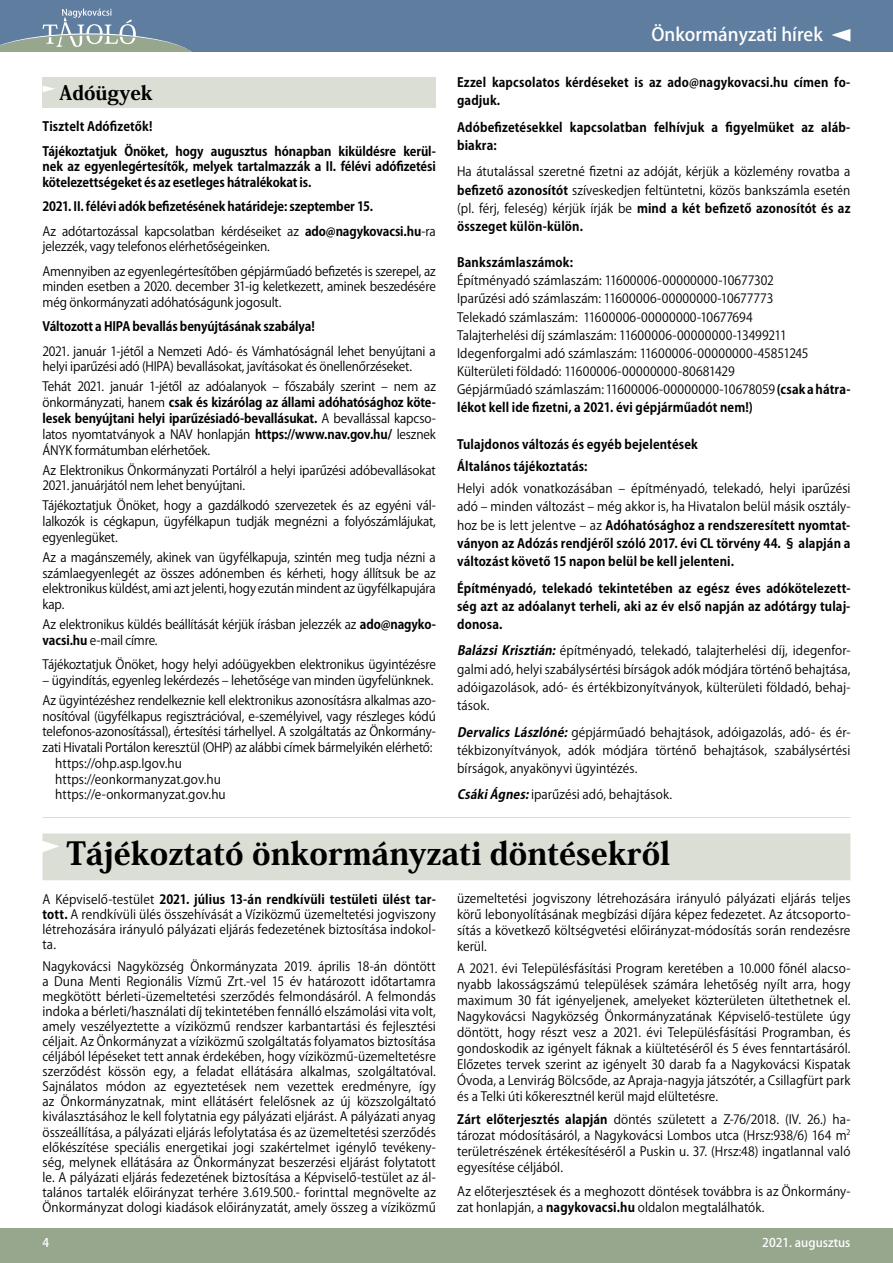
<style>
.page{position:relative;width:893px;height:1263px;background:#fff}
.page>*{position:absolute;margin:0;border:0;box-sizing:border-box;transform-origin:0 0}
.t1{font:800 31.5px "Koz Min Pr 6 N";color:#000}
.t2{font:800 19.5px "Koz Min Pr 6 N";color:#000}
.t3{font:500 18px "Koz Go Pr 6 N";color:#fff}
.t4{font:12.75px/15.1px "Koz Go Pr 6 N";letter-spacing:-.005em;color:#000;text-align:justify;scale:.95 1}
.t5{font:700 12.75px/18.1px "Koz Go Pr 6 N";color:#000;scale:.95 1}
.t6{font:500 12px "Koz Go Pr 6 N";color:#fff}
.s1{font-weight:400}
.s2{font-weight:700}
.s3{font-weight:700;font-style:italic}
</style>
<div class="page">
<div style="left:0;top:0;width:893px;height:51px;background:#5f7d9f"></div>
<svg style="left:831px;top:29px;width:19px;height:13px"></svg>
<svg style="left:0;top:9px;width:191px;height:42px"></svg>
<div style="left:0;top:1229px;width:893px;height:34px;background:#96a78e"></div>
<div style="left:43px;top:833px;width:807px;height:47px;background:#dbded5"></div>
<div style="left:43px;top:77px;width:393px;height:30px;background:#dbded5"></div>
<svg style="left:43px;top:86px;width:12px;height:6px"></svg>
<hr style="left:43px;top:817px;width:807px;height:1px;background:#96a78e">
<h2 class="t2" style="left:60px;top:82px;width:95px">Adóügyek</h2>
<p class="t5" style="left:43px;top:115px;width:416px;line-height:24.3px">Tisztelt Adófizetők!<br>Tájékoztatjuk Önöket, hogy augusztus hónapban kiküldésre kerül-</p>
<p class="t5" style="left:43px;top:159px;width:416px;line-height:15.8px">nek az egyenlegértesítők, melyek tartalmazzák a II. félévi adófizetési kötelezettségeket és az esetleges hátralékokat is.</p>
<p class="t5" style="left:43px;top:195px;width:416px;line-height:24.3px">2021. II. félévi adók befizetésének határideje: szeptember 15.<br><span class="s1">Az adótartozással kapcsolatban kérdéseiket az</span> ado@nagykovacsi.hu<span class="s1">-ra</span></p>
<p class="t4" style="left:43px;top:235px;width:416px;line-height:24.3px">jelezzék, vagy telefonos elérhetőségeinken.<br>Amennyiben az egyenlegértesítőben gépjárműadó befizetés is szerepel, az</p>
<p class="t4" style="left:43px;top:279px;width:416px;line-height:15.8px">minden esetben a 2020. december 31-ig keletkezett, aminek beszedésére még önkormányzati adóhatóságunk jogosult.</p>
<p class="t5" style="left:43px;top:318px;width:288px">Változott a HIPA bevallás benyújtásának szabálya!</p>
<p class="t4" style="left:43px;top:343px;width:416px;line-height:15.8px">2021. január 1-jétől a Nemzeti Adó- és Vámhatóságnál lehet benyújtani a helyi iparűzési adó (HIPA) bevallásokat, javításokat és önellenőrzéseket.</p>
<p class="t4" style="left:43px;top:379px;width:416px;line-height:15.8px">Tehát 2021. január 1-jétől az adóalanyok – főszabály szerint – nem az önkormányzati, hanem <span class="s2">csak és kizárólag az állami adóhatósághoz köte&shy;lesek benyújtani helyi iparűzésiadó-bevallásukat.</span> A bevallással kapcso&shy;latos nyomtatványok a NAV honlapján <span class="s2">https://www.nav.gov.hu/</span> lesznek ÁNYK formátumban elérhetőek.</p>
<p class="t4" style="left:43px;top:462px;width:416px;line-height:15.8px">Az Elektronikus Önkormányzati Portálról a helyi iparűzési adóbevallásokat<br>2021. januárjától nem lehet benyújtani.</p>
<p class="t4" style="left:43px;top:498px;width:416px;line-height:15.8px">Tájékoztatjuk Önöket, hogy a gazdálkodó szervezetek és az egyéni vál&shy;lalkozók is cégkapun, ügyfélkapun tudják megnézni a folyószámlájukat, egyenlegüket.</p>
<p class="t4" style="left:43px;top:549px;width:416px;line-height:15.8px">Az a magánszemély, akinek van ügyfélkapuja, szintén meg tudja nézni a számlaegyenlegét az összes adónemben és kérheti, hogy állítsuk be az elektronikus küldést, ami azt jelenti, hogy ezután mindent az ügyfélkapujára kap.</p>
<p class="t4" style="left:43px;top:617px;width:416px;line-height:15.8px">Az elektronikus küldés beállítását kérjük írásban jelezzék az <span class="s2">ado@nagyko&shy;vacsi.hu</span> e-mail címre.</p>
<p class="t4" style="left:43px;top:657px;width:416px">Tájékoztatjuk Önöket, hogy helyi adóügyekben elektronikus ügyintézésre</p>
<p class="t4" style="left:43px;top:670px;width:416px;line-height:20px">– ügyindítás, egyenleg lekérdezés – lehetősége van minden ügyfelünknek.<br>Az ügyintézéshez rendelkeznie kell elektronikus azonosításra alkalmas azo-</p>
<p class="t4" style="left:43px;top:709px;width:416px">nosítóval (ügyfélkapus regisztrációval, e-személyivel, vagy részleges kódú</p>
<p class="t4" style="left:43px;top:724px;width:416px">telefonos-azonosítással), értesítési tárhellyel. A szolgáltatás az Önkormány-</p>
<p class="t4" style="left:43px;top:740px;width:412px">zati Hivatali Portálon keresztül (OHP) az alábbi címek bármelyikén elérhető:</p>
<p class="t4" style="left:55px;top:756px;width:135px">https://ohp.asp.Igov.hu</p>
<p class="t4" style="left:55px;top:772px;width:176px">https://eonkormanyzat.gov.hu</p>
<p class="t4" style="left:55px;top:787px;width:181px">https://e-onkormanyzat.gov.hu</p>
<h3 class="t3" style="left:651px;top:25px;width:173px">Önkormányzati hírek</h3>
<p class="t5" style="left:457px;top:73px;width:416px">Ezzel kapcsolatos kérdéseket is az ado@nagykovacsi.hu címen fo&shy;gadjuk.</p>
<p class="t5" style="left:457px;top:118px;width:415px">Adóbefizetésekkel kapcsolatban felhívjuk a figyelmüket az aláb&shy;biakra:</p>
<p class="t4" style="left:457px;top:163px;width:416px;line-height:18.1px">Ha átutalással szeretné fizetni az adóját, kérjük a közlemény rovatba a <span class="s2">befizető azonosítót</span> szíveskedjen feltüntetni, közös bankszámla esetén (pl. férj, feleség) kérjük írják be <span class="s2">mind a két befizető azonosítót és az összeget külön-külön.</span></p>
<p class="t5" style="left:457px;top:254px;width:124px">Bankszámlaszámok:</p>
<p class="t4" style="left:457px;top:272px;width:416px;line-height:18.1px;text-align:left">Építményadó számlaszám: 11600006-00000000-10677302<br>Iparűzési adó számlaszám: 11600006-00000000-10677773<br>Telekadó számlaszám: 11600006-00000000-10677694<br>Talajterhelési díj számlaszám: 11600006-00000000-13499211<br>Idegenforgalmi adó számlaszám: 11600006-00000000-45851245<br>Külterületi földadó: 11600006-00000000-80681429<br>Gépjárműadó számlaszám: 11600006-00000000-10678059 <span class="s2">(csak a hátra&shy;lékot kell ide fizetni, a 2021. évi gépjárműadót nem!)</span></p>
<p class="t5" style="left:457px;top:433px;width:255px;line-height:22.4px">Tulajdonos változás és egyéb bejelentések<br>Általános tájékoztatás:</p>
<p class="t4" style="left:457px;top:480px;width:416px;line-height:18.1px">Helyi adók vonatkozásában – építményadó, telekadó, helyi iparűzési adó – minden változást – még akkor is, ha Hivatalon belül másik osztály&shy;hoz be is lett jelentve – az <span class="s2">Adóhatósághoz a rendszeresített nyomtat&shy;ványon az Adózás rendjéről szóló 2017. évi CL törvény 44. § alapján a változást követő 15 napon belül be kell jelenteni.</span></p>
<p class="t5" style="left:457px;top:579px;width:416px;text-align:justify">Építményadó, telekadó tekintetében az egész éves adókötelezett&shy;ség azt az adóalanyt terheli, aki az év első napján az adótárgy tulaj&shy;donosa.</p>
<p class="t4" style="left:457px;top:642px;width:416px;line-height:18.1px"><span class="s3">BalázsiKrisztián:</span>építményadó, telekadó, talajterhelési díj, idegenfor&shy;galmi adó, helyi szabálysértési bírságok adók módjára történő behajtása, adóigazolások, adó- és értékbizonyítványok, külterületi földadó, behaj&shy;tások.</p>
<p class="t4" style="left:457px;top:723px;width:416px;line-height:18.1px"><span class="s3">DervalicsLászlóné:</span>gépjárműadó behajtások, adóigazolás, adó- és ér&shy;tékbizonyítványok, adók módjára történő behajtások, szabálysértési bírságok, anyakönyvi ügyintézés.</p>
<p class="t4" style="left:457px;top:787px;width:228px"><span class="s3">CsákiÁgnes:</span>iparűzési adó, behajtások.</p>
<h1 class="t1" style="left:67px;top:835px;width:605px">Tájékoztató önkormányzati döntésekről</h1>
<p class="t4" style="left:43px;top:892px;width:416px">A Képviselő-testület <span class="s2">2021. július 13-án rendkívüli testületi ülést tar&shy;tott.</span> A rendkívüli ülés összehívását a Víziközmű üzemeltetési jogviszony létrehozására irányuló pályázati eljárás fedezetének biztosítása indokol&shy;ta.</p>
<p class="t4" style="left:43px;top:958px;width:416px">Nagykovácsi Nagyközség Önkormányzata 2019. április 18-án döntött a Duna Menti Regionális Vízmű Zrt.-vel 15 év határozott időtartamra megkötött bérleti-üzemeltetési szerződés felmondásáról. A felmondás indoka a bérleti/használati díj tekintetében fennálló elszámolási vita volt, amely veszélyeztette a víziközmű rendszer karbantartási és fejlesztési céljait. Az Önkormányzat a víziközmű szolgáltatás folyamatos biztosítása céljából lépéseket tett annak érdekében, hogy víziközmű-üzemeltetésre szerződést kössön egy, a feladat ellátására alkalmas, szolgáltatóval.<br>Sajnálatos módon az egyeztetések nem vezettek eredményre, így az Önkormányzatnak, mint ellátásért felelősnek az új közszolgáltató kiválasztásához le kell folytatnia egy pályázati eljárást. A pályázati anyag összeállítása, a pályázati eljárás lefolytatása és az üzemeltetési szerződés előkészítése speciális energetikai jogi szakértelmet igénylő tevékeny&shy;ség, melynek ellátására az Önkormányzat beszerzési eljárást folytatott le. A pályázati eljárás fedezetének biztosítása a Képviselő-testület az ál&shy;talános tartalék előirányzat terhére 3.619.500.- forinttal megnövelte az Önkormányzat dologi kiadások előirányzatát, amely összeg a víziközmű</p>
<p class="t4" style="left:457px;top:891px;width:416px;line-height:15.9px">üzemeltetési jogviszony létrehozására irányuló pályázati eljárás teljes körű lebonyolításának megbízási díjára képez fedezetet. Az átcsoporto&shy;sítás a következő költségvetési előirányzat-módosítás során rendezésre kerül.</p>
<p class="t4" style="left:457px;top:961px;width:416px;line-height:15.9px">A 2021. évi Településfásítási Program keretében a 10.000 főnél alacso&shy;nyabb lakosságszámú települések számára lehetőség nyílt arra, hogy maximum 30 fát igényeljenek, amelyeket közterületen ültethetnek el.<br>Nagykovácsi Nagyközség Önkormányzatának Képviselő-testülete úgy döntött, hogy részt vesz a 2021. évi Településfásítási Programban, és gondoskodik az igényelt fáknak a kiültetéséről és 5 éves fenntartásáról.<br>Előzetes tervek szerint az igényelt 30 darab fa a Nagykovácsi Kispatak Óvoda, a Lenvirág Bölcsőde, az Apraja-nagyja játszótér, a Csillagfürt park és a Telki úti kőkeresztnél kerül majd elültetésre.</p>
<p class="t4" style="left:457px;top:1111px;width:416px;line-height:16px"><span class="s2">Zárt előterjesztés alapján</span> döntés született a Z-76/2018. (IV. 26.) ha&shy;tározat módosításáról, a Nagykovácsi Lombos utca (Hrsz:938/6) 164 m<sup>2 </sup>területrészének értékesítéséről a Puskin u. 37. (Hrsz:48) ingatlannal való egyesítése céljából.</p>
<p class="t4" style="left:457px;top:1183px;width:416px;line-height:16px">Az előterjesztések és a meghozott döntések továbbra is az Önkormány&shy;zat honlapján, a <span class="s2">nagykovacsi.hu</span> oldalon megtalálhatók.</p>
<p class="t6" style="left:43px;top:1236px;width:8px">4</p>
<p class="t6" style="left:782px;top:1236px;width:58px">015. márci</p>
<p class="t6" style="left:762px;top:1236px;width:90px">2021. augusztus</p>
</div>
